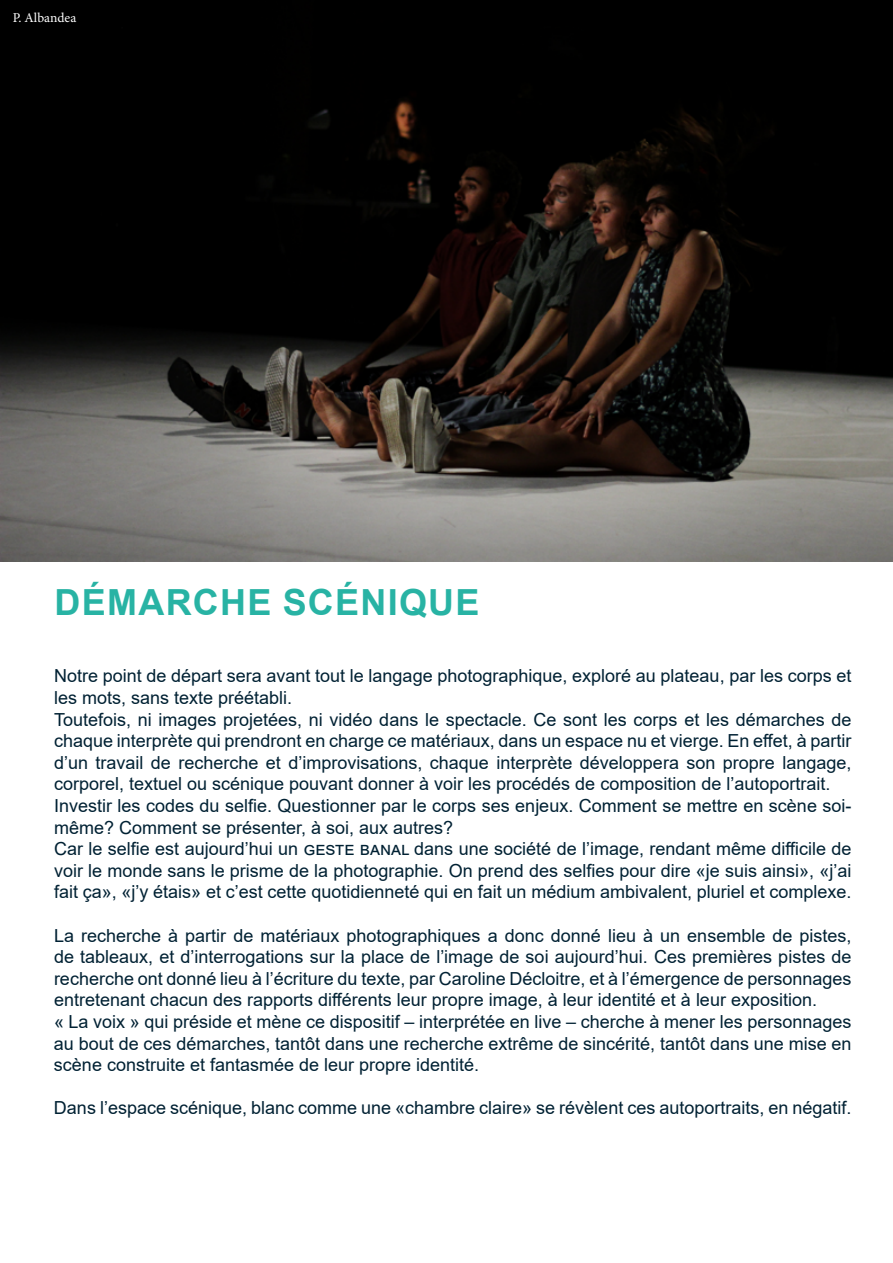
<style>
.page{position:relative;width:893px;height:1263px;background:#fff}
.page>*{position:absolute;margin:0;border:0;box-sizing:border-box;transform-origin:0 0}
.t1{font:700 36px "Arial";letter-spacing:.035em;color:#28b3a4}
.t2{font:18px/21.6px "Arial";color:#002133}
.t3{font:13.5px "Minion Pro";color:#fff}
</style>
<div class="page">
<img style="left:0;top:0;width:893px;height:561px">
<p class="t3" style="left:13px;top:9px;width:65px">P. Albandea</p>
<h1 class="t1" style="left:55px;top:577px;width:426px">DÉMARCHE SCÉNIQUE</h1>
<p class="t2" style="left:54px;top:665px;width:799px">Notre point de départ sera avant tout le langage photographique, exploré au plateau, par les corps et les mots, sans texte préétabli.<br>Toutefois, ni images projetées, ni vidéo dans le spectacle. Ce sont les corps et les démarches de chaque interprète qui prendront en charge ce matériaux, dans un espace nu et vierge. En effet, à partir d’un travail de recherche et d’improvisations, chaque interprète développera son propre langage, corporel, textuel ou scénique pouvant donner à voir les procédés de composition de l’autoportrait.<br>Investir les codes du selfie. Questionner par le corps ses enjeux. Comment se mettre en scène soi&shy;même? Comment se présenter, à soi, aux autres?<br>Car le selfie est aujourd’hui un geste banal dans une société de l’image, rendant même difficile de voir le monde sans le prisme de la photographie. On prend des selfies pour dire «je suis ainsi», «j’ai fait ça», «j’y étais» et c’est cette quotidienneté qui en fait un médium ambivalent, pluriel et complexe.</p>
<p class="t2" style="left:54px;top:924px;width:799px">La recherche à partir de matériaux photographiques a donc donné lieu à un ensemble de pistes, de tableaux, et d’interrogations sur la place de l’image de soi aujourd’hui. Ces premières pistes de recherche ont donné lieu à l’écriture du texte, par Caroline Décloitre, et à l’émergence de personnages entretenant chacun des rapports différents leur propre image, à leur identité et à leur exposition.<br>« La voix » qui préside et mène ce dispositif – interprétée en live – cherche à mener les personnages au bout de ces démarches, tantôt dans une recherche extrême de sincérité, tantôt dans une mise en scène construite et fantasmée de leur propre identité.</p>
<p class="t2" style="left:54px;top:1097px;width:799px">Dans l’espace scénique, blanc comme une «chambre claire» se révèlent ces autoportraits, en négatif.</p>
</div>
